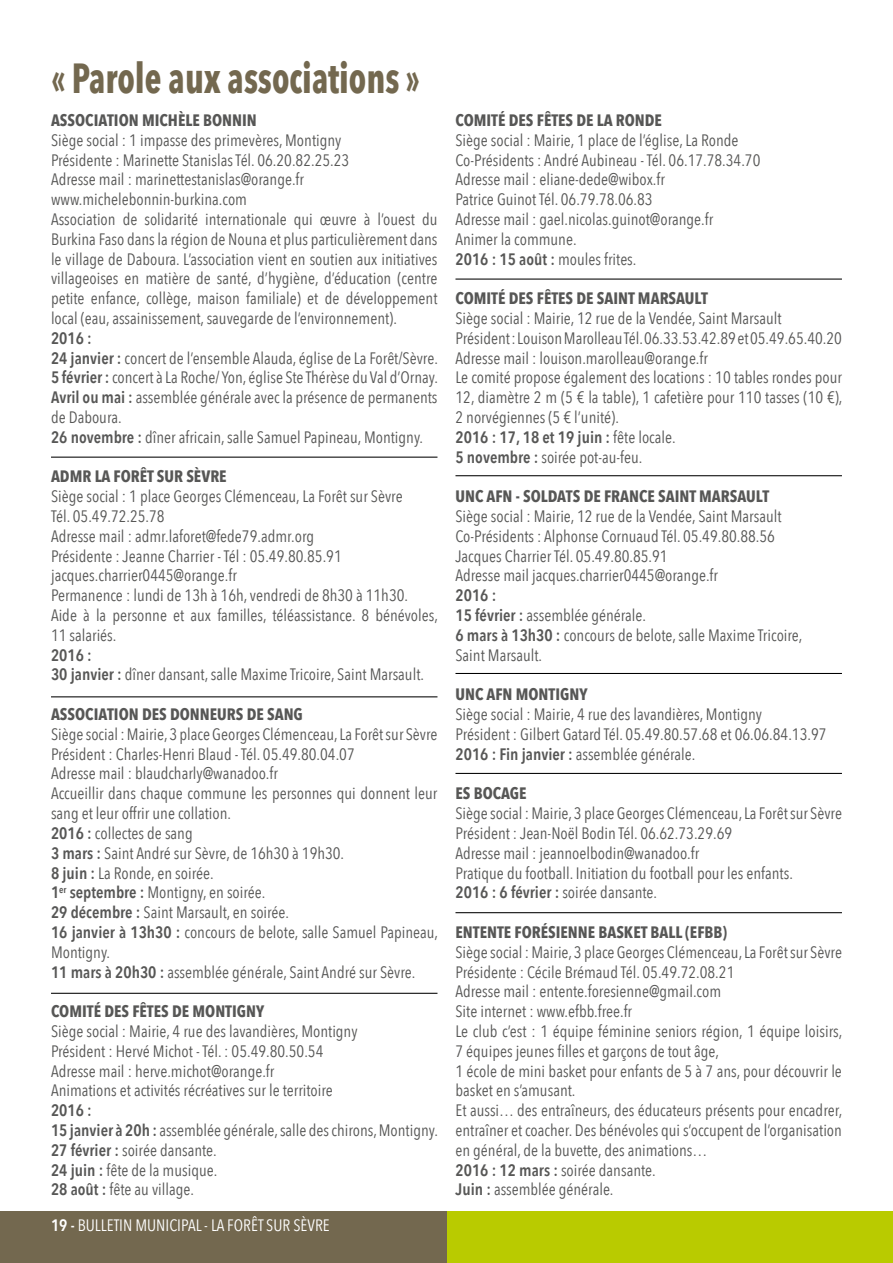
<style>
.page{position:relative;width:893px;height:1263px;background:#fff}
.page>*{position:absolute;margin:0;border:0;box-sizing:border-box;transform-origin:0 0}
.t1{font:700 42px "Avenir Next Condensed";color:#73684f;scale:.84 1}
.t2{font:16.5px/19.8px "Avenir Next Condensed";color:#575756}
.t3{font:700 16.5px "Avenir Next Condensed";color:#575756}
.t4{font:16.5px "Avenir Next Condensed";color:#fff}
.s1{font-weight:600}
</style>
<div class="page">
<div style="left:446px;top:1212px;width:447px;height:51px;background:#b9cb00"></div>
<div style="left:0;top:1212px;width:446px;height:51px;background:#73684f"></div>
<hr style="left:51px;top:457px;width:386px;height:1px;background:#000">
<hr style="left:455px;top:279px;width:387px;height:1px;background:#000">
<hr style="left:455px;top:475px;width:387px;height:1px;background:#000">
<hr style="left:455px;top:673px;width:387px;height:1px;background:#000">
<hr style="left:455px;top:773px;width:387px;height:1px;background:#000">
<hr style="left:455px;top:912px;width:387px;height:1px;background:#000">
<hr style="left:51px;top:696px;width:386px;height:1px;background:#000">
<hr style="left:51px;top:993px;width:386px;height:1px;background:#000">
<h1 class="t1" style="left:51px;top:53px;width:441px">« Parole aux associations »</h1>
<p class="t3" style="left:51px;top:110px;width:207px">ASSOCIATION MICHÈLE BONNIN</p>
<p class="t2" style="left:51px;top:129px;width:388px">Siège social : 1 impasse des primevères, Montigny<br>Présidente : Marinette Stanislas Tél. 06.20.82.25.23<br>Adresse mail : marinettestanislas@orange.fr www.michelebonnin-burkina.com<br>Association de solidarité internationale qui œuvre à l’ouest du Burkina Faso dans la région de Nouna et plus particulièrement dans le village de Daboura. L’association vient en soutien aux initiatives villageoises en matière de santé, d’hygiène, d’éducation (centre petite enfance, collège, maison familiale) et de développement local (eau, assainissement, sauvegarde de l’environnement).</p>
<p class="t2" style="left:51px;top:327px;width:388px"><span class="s1">2016 :<br>24 janvier :</span> concert de l’ensemble Alauda, église de La Forêt/Sèvre.<br><span class="s1">5 février :</span> concert à La Roche/ Yon, église Ste Thérèse du Val d’Ornay.<br><span class="s1">Avril ou mai :</span> assemblée générale avec la présence de permanents de Daboura.<br><span class="s1">26 novembre :</span> dîner africain, salle Samuel Papineau, Montigny.</p>
<p class="t3" style="left:51px;top:466px;width:177px">ADMR LA FORÊT SUR SÈVRE</p>
<p class="t2" style="left:51px;top:486px;width:388px">Siège social : 1 place Georges Clémenceau, La Forêt sur Sèvre<br>Tél. 05.49.72.25.78<br>Adresse mail : admr.laforet@fede79.admr.org<br>Présidente : Jeanne Charrier - Tél : 05.49.80.85.91 jacques.charrier0445@orange.fr<br>Permanence : lundi de 13h à 16h, vendredi de 8h30 à 11h30.<br>Aide à la personne et aux familles, téléassistance. 8 bénévoles, 11 salariés.</p>
<p class="t2" style="left:51px;top:644px;width:374px"><span class="s1">2016 :<br>30 janvier :</span> dîner dansant, salle Maxime Tricoire, Saint Marsault.</p>
<p class="t3" style="left:51px;top:704px;width:253px">ASSOCIATION DES DONNEURS DE SANG</p>
<p class="t2" style="left:51px;top:723px;width:388px">Siège social : Mairie, 3 place Georges Clémenceau, La Forêt sur Sèvre Président : Charles-Henri Blaud - Tél. 05.49.80.04.07<br>Adresse mail : blaudcharly@wanadoo.fr<br>Accueillir dans chaque commune les personnes qui donnent leur sang et leur offrir une collation.<br><span class="s1">2016 :</span> collectes de sang<br><span class="s1">3 mars :</span> Saint André sur Sèvre, de 16h30 à 19h30.<br><span class="s1">8 juin :</span> La Ronde, en soirée.<br><span class="s1">1</span><sup>er</sup> <span class="s1">septembre :</span> Montigny, en soirée.<br><span class="s1">29 décembre :</span> Saint Marsault, en soirée.<br><span class="s1">16 janvier à 13h30 :</span> concours de belote, salle Samuel Papineau, Montigny.<br><span class="s1">11 mars à 20h30 :</span> assemblée générale, Saint André sur Sèvre.</p>
<p class="t3" style="left:51px;top:1001px;width:215px">COMITÉ DES FÊTES DE MONTIGNY</p>
<p class="t2" style="left:51px;top:1020px;width:308px">Siège social : Mairie, 4 rue des lavandières, Montigny Président : Hervé Michot - Tél. : 05.49.80.50.54<br>Adresse mail : herve.michot@orange.fr<br>Animations et activités récréatives sur le territoire</p>
<p class="t2" style="left:51px;top:1100px;width:388px"><span class="s1">2016 :<br>15 janvier à 20h :</span> assemblée générale, salle des chirons, Montigny.<br><span class="s1">27 février :</span> soirée dansante.<br><span class="s1">24 juin :</span> fête de la musique.<br><span class="s1">28 août :</span> fête au village.</p>
<p class="t4" style="left:51px;top:1211px;width:280px"><span class="s1">19 -</span> BULLETIN MUNICIPAL - LA FORÊT SUR SÈVRE</p>
<p class="t3" style="left:455px;top:110px;width:208px">COMITÉ DES FÊTES DE LA RONDE</p>
<p class="t2" style="left:455px;top:129px;width:306px">Siège social : Mairie, 1 place de l’église, La Ronde Co-Présidents : André Aubineau - Tél. 06.17.78.34.70<br>Adresse mail : eliane-dede@wibox.fr<br>Patrice Guinot Tél. 06.79.78.06.83<br>Adresse mail : gael.nicolas.guinot@orange.fr<br>Animer la commune.<br><span class="s1">2016 : 15 août :</span> moules frites.</p>
<p class="t3" style="left:455px;top:288px;width:254px">COMITÉ DES FÊTES DE SAINT MARSAULT</p>
<p class="t2" style="left:455px;top:308px;width:388px">Siège social : Mairie, 12 rue de la Vendée, Saint Marsault<br>Président : Louison Marolleau Tél. 06.33.53.42.89 et 05.49.65.40.20<br>Adresse mail : louison.marolleau@orange.fr<br>Le comité propose également des locations : 10 tables rondes pour 12, diamètre 2 m (5 € la table), 1 cafetière pour 110 tasses (10 €), 2 norvégiennes (5 € l’unité).<br><span class="s1">2016 : 17, 18 et 19 juin :</span> fête locale.<br><span class="s1">5 novembre :</span> soirée pot-au-feu.</p>
<p class="t3" style="left:455px;top:486px;width:315px">UNC AFN - SOLDATS DE FRANCE SAINT MARSAULT</p>
<p class="t2" style="left:455px;top:506px;width:328px">Siège social : Mairie, 12 rue de la Vendée, Saint Marsault Co-Présidents : Alphonse Cornuaud Tél. 05.49.80.88.56<br>Jacques Charrier Tél. 05.49.80.85.91<br>Adresse mail jacques.charrier0445@orange.fr</p>
<p class="t2" style="left:455px;top:585px;width:349px"><span class="s1">2016 :<br>15 février :</span> assemblée générale.<br><span class="s1">6 mars à 13h30 :</span> concours de belote, salle Maxime Tricoire,<br>Saint Marsault.</p>
<p class="t3" style="left:455px;top:684px;width:133px">UNC AFN MONTIGNY</p>
<p class="t2" style="left:455px;top:704px;width:373px">Siège social : Mairie, 4 rue des lavandières, Montigny<br>Président : Gilbert Gatard Tél. 05.49.80.57.68 et 06.06.84.13.97<br><span class="s1">2016 : Fin janvier :</span> assemblée générale.</p>
<p class="t3" style="left:455px;top:783px;width:73px">ES BOCAGE</p>
<p class="t2" style="left:455px;top:803px;width:388px">Siège social : Mairie, 3 place Georges Clémenceau, La Forêt sur Sèvre Président : Jean-Noël Bodin Tél. 06.62.73.29.69<br>Adresse mail : jeannoelbodin@wanadoo.fr<br>Pratique du football. Initiation du football pour les enfants.<br><span class="s1">2016 : 6 février :</span> soirée dansante.</p>
<p class="t3" style="left:455px;top:922px;width:273px">ENTENTE FORÉSIENNE BASKET BALL (EFBB)</p>
<p class="t2" style="left:455px;top:941px;width:388px">Siège social : Mairie, 3 place Georges Clémenceau, La Forêt sur Sèvre Présidente : Cécile Brémaud Tél. 05.49.72.08.21<br>Adresse mail : entente.foresienne@gmail.com<br>Site internet : www.efbb.free.fr<br>Le club c’est : 1 équipe féminine seniors région, 1 équipe loisirs, 7 équipes jeunes filles et garçons de tout âge,<br>1 école de mini basket pour enfants de 5 à 7 ans, pour découvrir le basket en s’amusant.<br>Et aussi… des entraîneurs, des éducateurs présents pour encadrer, entraîner et coacher. Des bénévoles qui s’occupent de l’organisation en général, de la buvette, des animations…<br><span class="s1">2016 : 12 mars :</span> soirée dansante.<br><span class="s1">Juin :</span> assemblée générale.</p>
</div>
